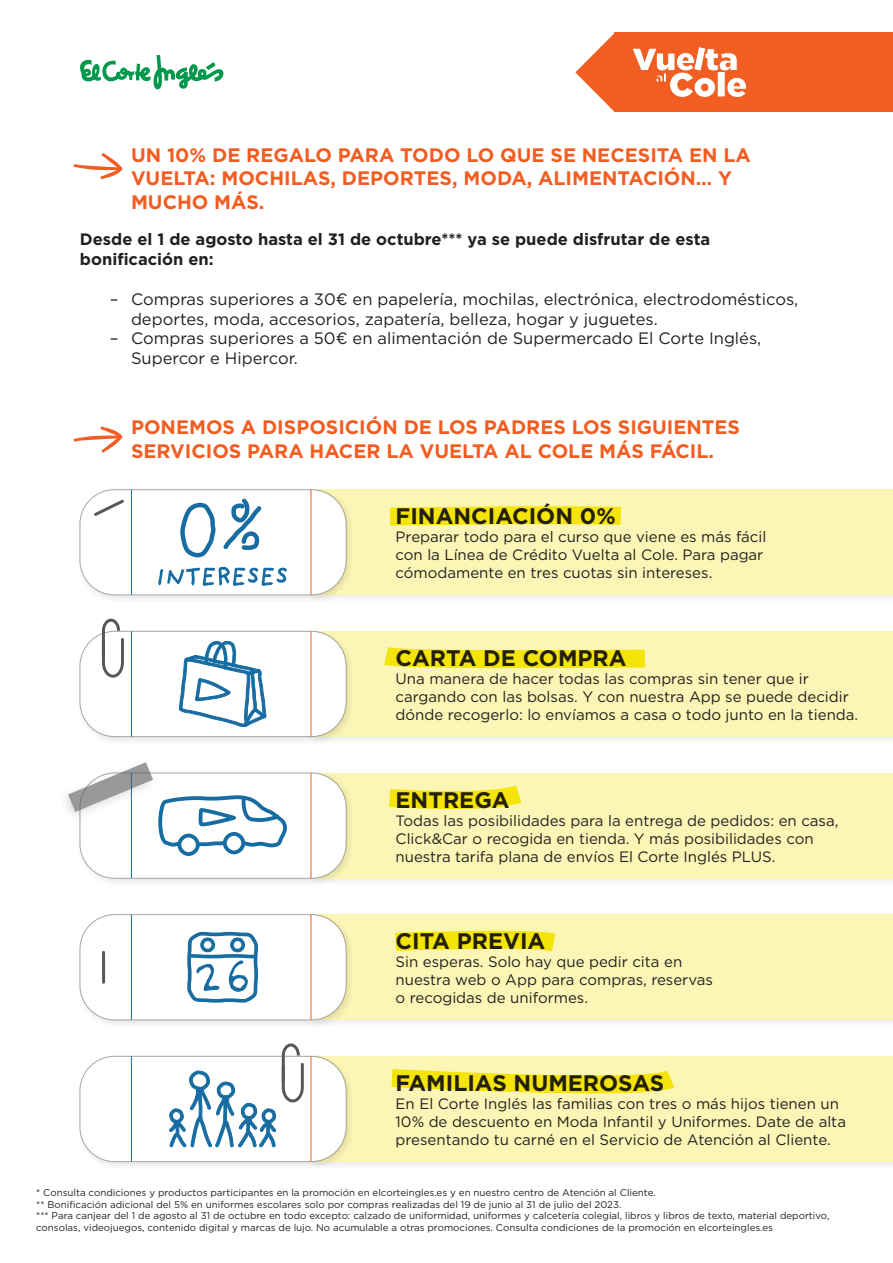
<style>
.page{position:relative;width:893px;height:1263px;background:#fff}
.page>*{position:absolute;margin:0;border:0;box-sizing:border-box;transform-origin:0 0}
.t1{font:700 22.5px "Gotham";color:#231f20}
.t2{font:700 19.5px/23.4px "Gotham";color:#f25d21}
.t3{font:16.5px/19.8px "Gotham";color:#231f20}
.t4{font:700 16.5px/19.8px "Gotham";color:#231f20}
.t5{font:15px/18px "Gotham";color:#231f20}
.t6{font:9.75px/11.7px "Gotham";color:#231f20}
</style>
<div class="page">
<div style="left:308px;top:486px;width:585px;height:118px;background:#231f20;opacity:.3"></div>
<div style="left:311px;top:490px;width:582px;height:105px;background:#fbf6b5"></div>
<div style="left:76px;top:486px;width:279px;height:118px;background:#231f20;opacity:.3"></div>
<div style="left:80px;top:490px;width:266px;height:105px;background:#fff;border-radius:35px"></div>
<div style="left:80px;top:489px;width:266px;height:106px;border:1px solid #231f20;border-radius:35px"></div>
<hr style="left:131px;top:490px;width:1px;height:105px;background:#176da2">
<hr style="left:311px;top:490px;width:1px;height:105px;background:#f25d21">
<div style="left:308px;top:628px;width:585px;height:118px;background:#f9f9f9"></div>
<div style="left:311px;top:631px;width:582px;height:106px;background:#fbf6b5"></div>
<div style="left:76px;top:627px;width:279px;height:119px;background:#231f20;opacity:.3"></div>
<div style="left:80px;top:631px;width:266px;height:106px;background:#fff;border-radius:35px"></div>
<hr style="left:311px;top:631px;width:1px;height:106px;background:#f25d21">
<div style="left:308px;top:769px;width:585px;height:119px;background:#231f20;opacity:.3"></div>
<div style="left:311px;top:773px;width:582px;height:105px;background:#fbf6b5"></div>
<div style="left:76px;top:769px;width:279px;height:119px;background:#231f20;opacity:.3"></div>
<div style="left:80px;top:773px;width:266px;height:105px;background:#fff;border-radius:35px"></div>
<div style="left:80px;top:773px;width:266px;height:105px;border:1px solid #231f20;border-radius:35px"></div>
<hr style="left:131px;top:773px;width:1px;height:105px;background:#176da2">
<hr style="left:311px;top:773px;width:1px;height:105px;background:#f25d21">
<div style="left:308px;top:911px;width:585px;height:118px;background:#231f20;opacity:.3"></div>
<div style="left:311px;top:915px;width:582px;height:105px;background:#fbf6b5"></div>
<div style="left:76px;top:911px;width:279px;height:118px;background:#231f20;opacity:.3"></div>
<div style="left:80px;top:915px;width:266px;height:105px;background:#fff;border-radius:35px"></div>
<div style="left:80px;top:914px;width:266px;height:106px;border:1px solid #231f20;border-radius:35px"></div>
<hr style="left:131px;top:915px;width:1px;height:105px;background:#176da2">
<hr style="left:311px;top:915px;width:1px;height:105px;background:#f25d21">
<div style="left:308px;top:1052px;width:585px;height:119px;background:#231f20;opacity:.3"></div>
<div style="left:311px;top:1056px;width:582px;height:105px;background:#fbf6b5"></div>
<div style="left:76px;top:1052px;width:279px;height:119px;background:#231f20;opacity:.3"></div>
<div style="left:80px;top:1056px;width:266px;height:105px;background:#fff;border-radius:35px"></div>
<div style="left:80px;top:1056px;width:266px;height:106px;border:1px solid #231f20;border-radius:35px"></div>
<hr style="left:131px;top:1056px;width:1px;height:105px;background:#176da2">
<hr style="left:311px;top:1056px;width:1px;height:105px;background:#f25d21">
<svg style="left:180px;top:503px;width:36px;height:54px"></svg>
<svg style="left:223px;top:498px;width:39px;height:52px"></svg>
<svg style="left:158px;top:567px;width:129px;height:19px"></svg>
<svg style="left:389px;top:506px;width:233px;height:20px;background:#f4e51c"></svg>
<svg style="left:384px;top:647px;width:261px;height:22px"></svg>
<svg style="left:389px;top:785px;width:133px;height:25px"></svg>
<svg style="left:391px;top:1069px;width:283px;height:25px"></svg>
<svg style="left:395px;top:930px;width:161px;height:22px"></svg>
<svg style="left:187px;top:932px;width:71px;height:71px"></svg>
<svg style="left:92px;top:497px;width:32px;height:19px"></svg>
<svg style="left:74px;top:426px;width:49px;height:27px"></svg>
<hr style="left:102px;top:952px;width:3px;height:30px;background:#57585a">
<svg style="left:74px;top:153px;width:49px;height:26px"></svg>
<svg style="left:80px;top:55px;width:143px;height:34px"></svg>
<div style="left:615px;top:32px;width:278px;height:80px;background:#f25d21"></div>
<svg style="left:575px;top:33px;width:172px;height:79px"></svg>
<svg style="left:169px;top:1043px;width:136px;height:104px"></svg>
<svg style="left:68px;top:618px;width:220px;height:238px"></svg>
<h2 class="t2" style="left:131px;top:143px;width:621px">UN 10% DE REGALO PARA TODO LO QUE SE NECESITA EN LA<br>VUELTA: MOCHILAS, DEPORTES, MODA, ALIMENTACIÓN… Y<br>MUCHO MÁS.</h2>
<p class="t4" style="left:80px;top:229px;width:632px">Desde el 1 de agosto hasta el 31 de octubre*** ya se puede disfrutar de esta bonificación en:</p>
<p class="t3" style="left:131px;top:290px;width:669px;text-indent:-21px">– Compras superiores a 30€ en papelería, mochilas, electrónica, electrodomésticos, deportes, moda, accesorios, zapatería, belleza, hogar y juguetes.</p>
<p class="t3" style="left:131px;top:329px;width:632px;text-indent:-21px">– Compras superiores a 50€ en alimentación de Supermercado El Corte Inglés,<br>Supercor e Hipercor.</p>
<h2 class="t2" style="left:131px;top:416px;width:611px">PONEMOS A DISPOSICIÓN DE LOS PADRES LOS SIGUIENTES<br>SERVICIOS PARA HACER LA VUELTA AL COLE MÁS FÁCIL.</h2>
<h1 class="t1" style="left:396px;top:503px;width:222px">FINANCIACIÓN 0%</h1>
<p class="t5" style="left:396px;top:529px;width:372px">Preparar todo para el curso que viene es más fácil con la Línea de Crédito Vuelta al Cole. Para pagar cómodamente en tres cuotas sin intereses.</p>
<h1 class="t1" style="left:396px;top:645px;width:233px">CARTA DE COMPRA</h1>
<p class="t5" style="left:396px;top:670px;width:464px">Una manera de hacer todas las compras sin tener que ir cargando con las bolsas. Y con nuestra App se puede decidir dónde recogerlo: lo envíamos a casa o todo junto en la tienda.</p>
<h1 class="t1" style="left:396px;top:787px;width:116px">ENTREGA</h1>
<p class="t5" style="left:396px;top:812px;width:444px">Todas las posibilidades para la entrega de pedidos: en casa,<br>Click&amp;Car o recogida en tienda. Y más posibilidades con nuestra tarifa plana de envíos El Corte Inglés PLUS.</p>
<h1 class="t1" style="left:396px;top:928px;width:151px">CITA PREVIA</h1>
<p class="t5" style="left:396px;top:954px;width:319px">Sin esperas. Solo hay que pedir cita en nuestra web o App para compras, reservas o recogidas de uniformes.</p>
<h1 class="t1" style="left:396px;top:1070px;width:270px">FAMILIAS NUMEROSAS</h1>
<p class="t5" style="left:396px;top:1095px;width:452px">En El Corte Inglés las familias con tres o más hijos tienen un<br>10% de descuento en Moda Infantil y Uniformes. Date de alta presentando tu carné en el Servicio de Atención al Cliente.</p>
<p class="t6" style="left:36px;top:1187px;width:795px">* Consulta condiciones y productos participantes en la promoción en elcorteingles.es y en nuestro centro de Atención al Cliente.<br>** Bonificación adicional del 5% en uniformes escolares solo por compras realizadas del 19 de junio al 31 de julio del 2023.<br>*** Para canjear del 1 de agosto al 31 de octubre en todo excepto: calzado de uniformidad, uniformes y calcetería colegial, libros y libros de texto, material deportivo, consolas, videojuegos, contenido digital y marcas de lujo. No acumulable a otras promociones. Consulta condiciones de la promoción en elcorteingles.es</p>
</div>
